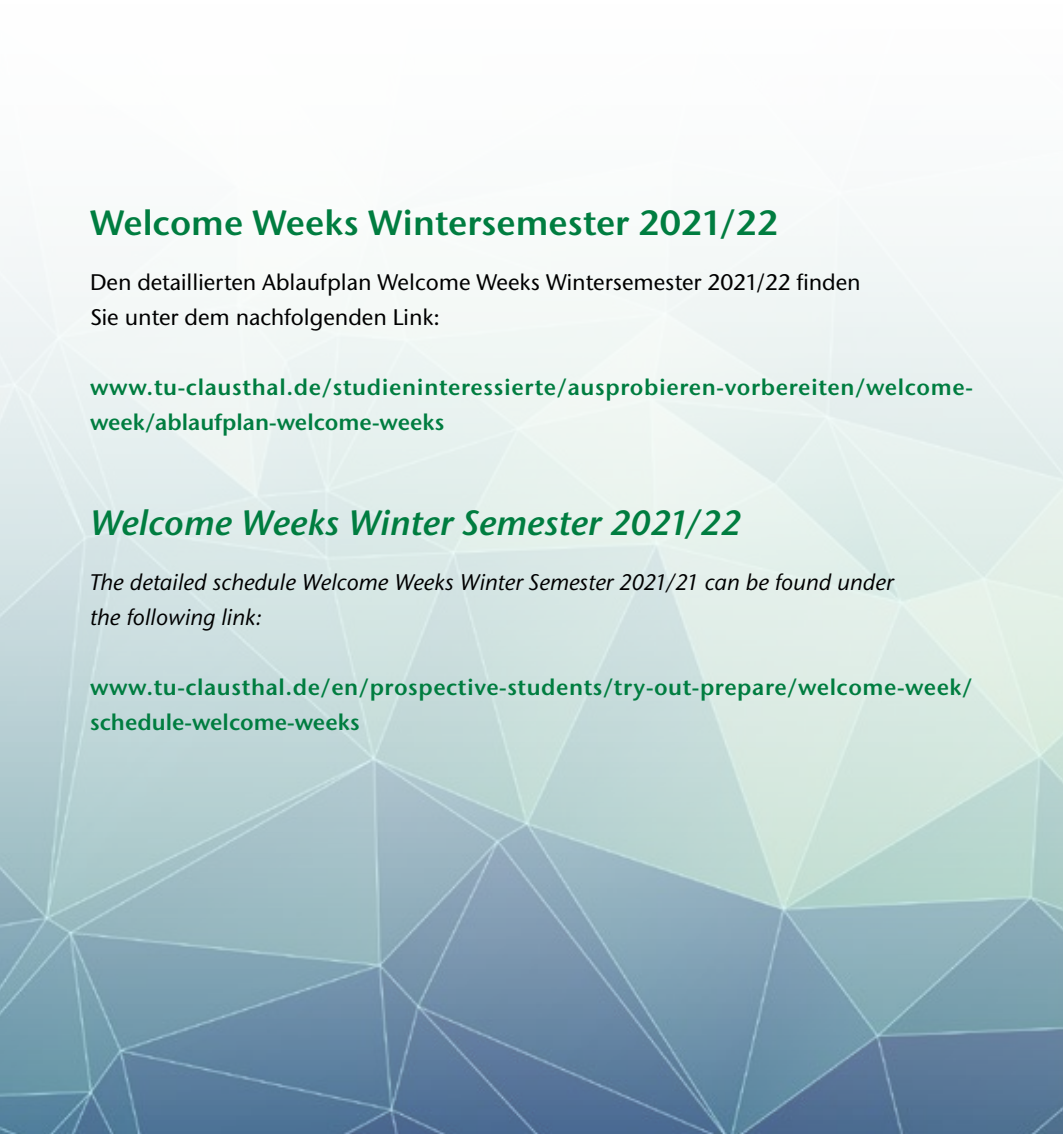
<style>
.page{position:relative;width:1063px;height:1134px;background:#fff}
.page>*{position:absolute;margin:0;border:0;box-sizing:border-box;transform-origin:0 0}
.Überschrift_grün_dt{font:600 35px "Stone Sans ITC Std";color:#007d40}
.Überschrift_grün_eng{font:italic 600 35px "Stone Sans ITC Std";color:#007d40}
.Hyper_grün{font:600 22.5px/35px "Stone Sans ITC Std";letter-spacing:.025em;color:#007d40}
.Fließtext_dt{font:500 22.5px "Stone Sans ITC Std";color:#000}
.Fließtext_eng{font:italic 500 22.5px "Stone Sans ITC Std";color:#000}
</style>
<div class="page">
<img style="left:0;top:206px;width:1063px;height:928px">
<h1 class="Überschrift_grün_dt" style="left:90px;top:201px;width:690px">Welcome Weeks Wintersemester 2021/22</h1>
<p class="Fließtext_dt" style="left:90px;top:268px;width:772px">Den detaillierten Ablaufplan Welcome Weeks Wintersemester 2021/22 finden</p>
<p class="Fließtext_dt" style="left:90px;top:303px;width:351px">Sie unter dem nachfolgenden Link:</p>
<p class="Hyper_grün" style="left:90px;top:369px;width:885px">www.tu-clausthal.de/studieninteressierte/ausprobieren-vorbereiten/welcome&shy;week/ablaufplan-welcome-weeks</p>
<h1 class="Überschrift_grün_eng" style="left:90px;top:501px;width:653px">Welcome Weeks Winter Semester 2021/22</h1>
<p class="Fließtext_eng" style="left:90px;top:568px;width:805px">The detailed schedule Welcome Weeks Winter Semester 2021/21 can be found under</p>
<p class="Fließtext_eng" style="left:90px;top:603px;width:173px">the following link:</p>
<p class="Hyper_grün" style="left:90px;top:669px;width:884px">www.tu-clausthal.de/en/prospective-students/try-out-prepare/welcome-week/ schedule-welcome-weeks</p>
</div>
